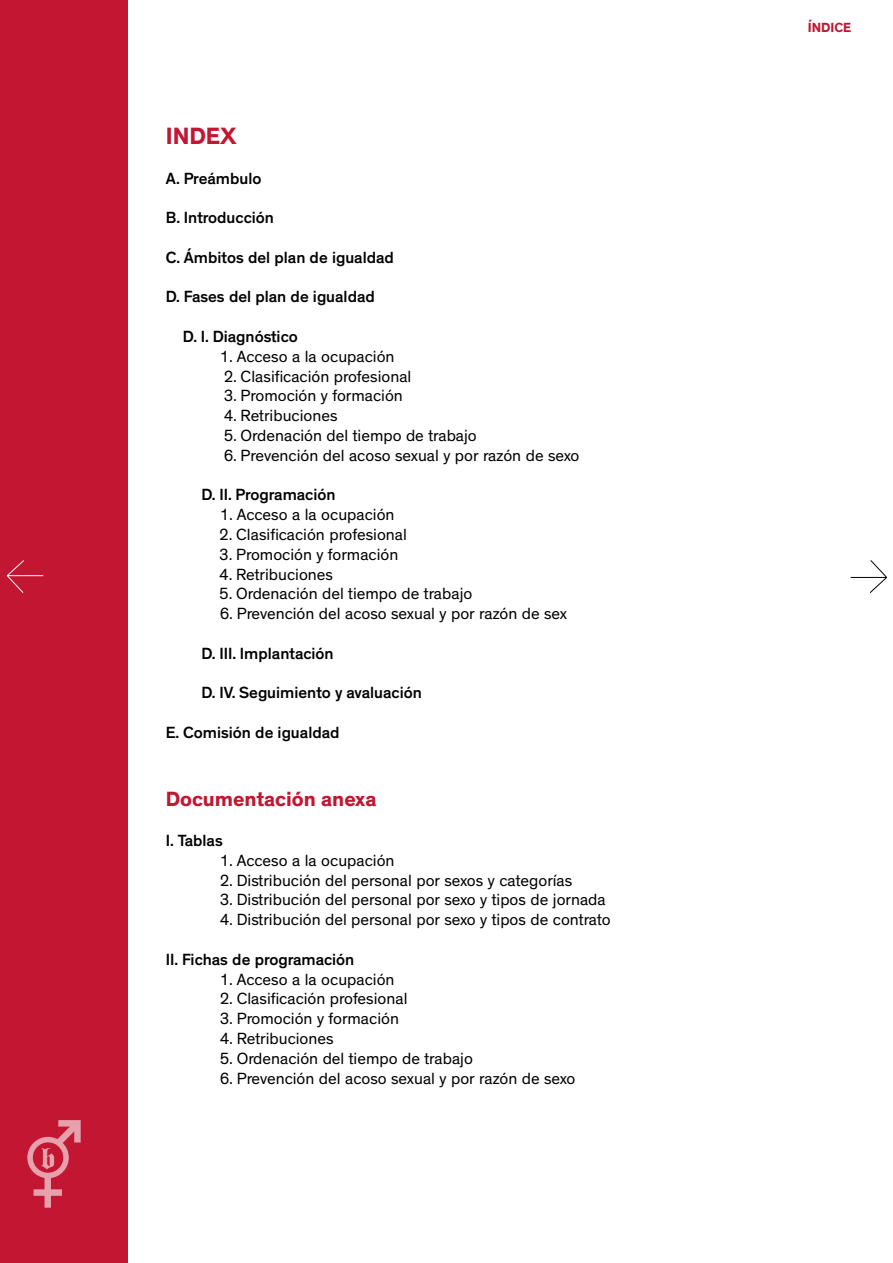
<style>
.page{position:relative;width:893px;height:1263px;background:#fff}
.page>*{position:absolute;margin:0;border:0;box-sizing:border-box;transform-origin:0 0}
.t1{font:700 24px "Theinhardt";color:#c21632}
.t2{font:700 21px "Theinhardt";color:#c21632}
.t3{font:16.5px "Theinhardt";color:#000}
.t4{font:500 16.5px "Theinhardt";color:#000}
.t5{font:700 13.5px "Theinhardt";color:#c21632}
</style>
<div class="page">
<div style="left:0;top:0;width:128px;height:1263px;background:#c21632"></div>
<svg style="left:27px;top:1120px;width:54px;height:88px"></svg>
<hr style="left:851px;top:577px;width:35px;height:1px;background:#000">
<svg style="left:869px;top:560px;width:18px;height:33px"></svg>
<hr style="left:7px;top:575px;width:36px;height:1px;background:#fff">
<svg style="left:6px;top:560px;width:19px;height:33px"></svg>
<h1 class="t1" style="left:166px;top:121px;width:72px">INDEX</h1>
<p class="t4" style="left:166px;top:168px;width:97px">A. Preámbulo</p>
<p class="t4" style="left:166px;top:208px;width:110px">B. Introducción</p>
<p class="t4" style="left:166px;top:247px;width:230px">C. Ámbitos del plan de igualdad</p>
<p class="t4" style="left:166px;top:287px;width:211px">D. Fases del plan de igualdad</p>
<p class="t4" style="left:183px;top:327px;width:116px">D. I. Diagnóstico</p>
<p class="t3" style="left:220px;top:347px;width:176px">1. Acceso a la ocupación</p>
<p class="t3" style="left:224px;top:366px;width:189px">2. Clasificación profesional</p>
<p class="t3" style="left:224px;top:386px;width:181px">3. Promoción y formación</p>
<p class="t3" style="left:224px;top:406px;width:115px">4. Retribuciones</p>
<p class="t3" style="left:224px;top:426px;width:255px">5. Ordenación del tiempo de trabajo</p>
<p class="t3" style="left:224px;top:446px;width:357px">6. Prevención del acoso sexual y por razón de sexo</p>
<p class="t4" style="left:201px;top:485px;width:136px">D. II. Programación</p>
<p class="t3" style="left:220px;top:505px;width:176px">1. Acceso a la ocupación</p>
<p class="t3" style="left:219px;top:525px;width:189px">2. Clasificación profesional</p>
<p class="t3" style="left:219px;top:545px;width:181px">3. Promoción y formación</p>
<p class="t3" style="left:219px;top:564px;width:115px">4. Retribuciones</p>
<p class="t3" style="left:219px;top:584px;width:255px">5. Ordenación del tiempo de trabajo</p>
<p class="t3" style="left:220px;top:604px;width:349px">6. Prevención del acoso sexual y por razón de sex</p>
<p class="t4" style="left:201px;top:643px;width:134px">D. III. Implantación</p>
<p class="t4" style="left:201px;top:683px;width:222px">D. IV. Seguimiento y avaluación</p>
<p class="t4" style="left:166px;top:723px;width:175px">E. Comisión de igualdad</p>
<p class="t2" style="left:166px;top:786px;width:212px">Documentación anexa</p>
<p class="t4" style="left:166px;top:831px;width:59px">I. Tablas</p>
<p class="t3" style="left:220px;top:851px;width:176px">1. Acceso a la ocupación</p>
<p class="t3" style="left:220px;top:870px;width:354px">2. Distribución del personal por sexos y categorías</p>
<p class="t3" style="left:220px;top:890px;width:387px">3. Distribución del personal por sexo y tipos de jornada</p>
<p class="t3" style="left:220px;top:910px;width:392px">4. Distribución del personal por sexo y tipos de contrato</p>
<p class="t4" style="left:166px;top:949px;width:190px">II. Fichas de programación</p>
<p class="t3" style="left:220px;top:969px;width:176px">1. Acceso a la ocupación</p>
<p class="t3" style="left:220px;top:989px;width:189px">2. Clasificación profesional</p>
<p class="t3" style="left:220px;top:1009px;width:181px">3. Promoción y formación</p>
<p class="t3" style="left:220px;top:1029px;width:115px">4. Retribuciones</p>
<p class="t3" style="left:220px;top:1049px;width:255px">5. Ordenación del tiempo de trabajo</p>
<p class="t3" style="left:220px;top:1068px;width:357px">6. Prevención del acoso sexual y por razón de sexo</p>
<p class="t5" style="left:808px;top:19px;width:45px">ÍNDICE</p>
</div>
